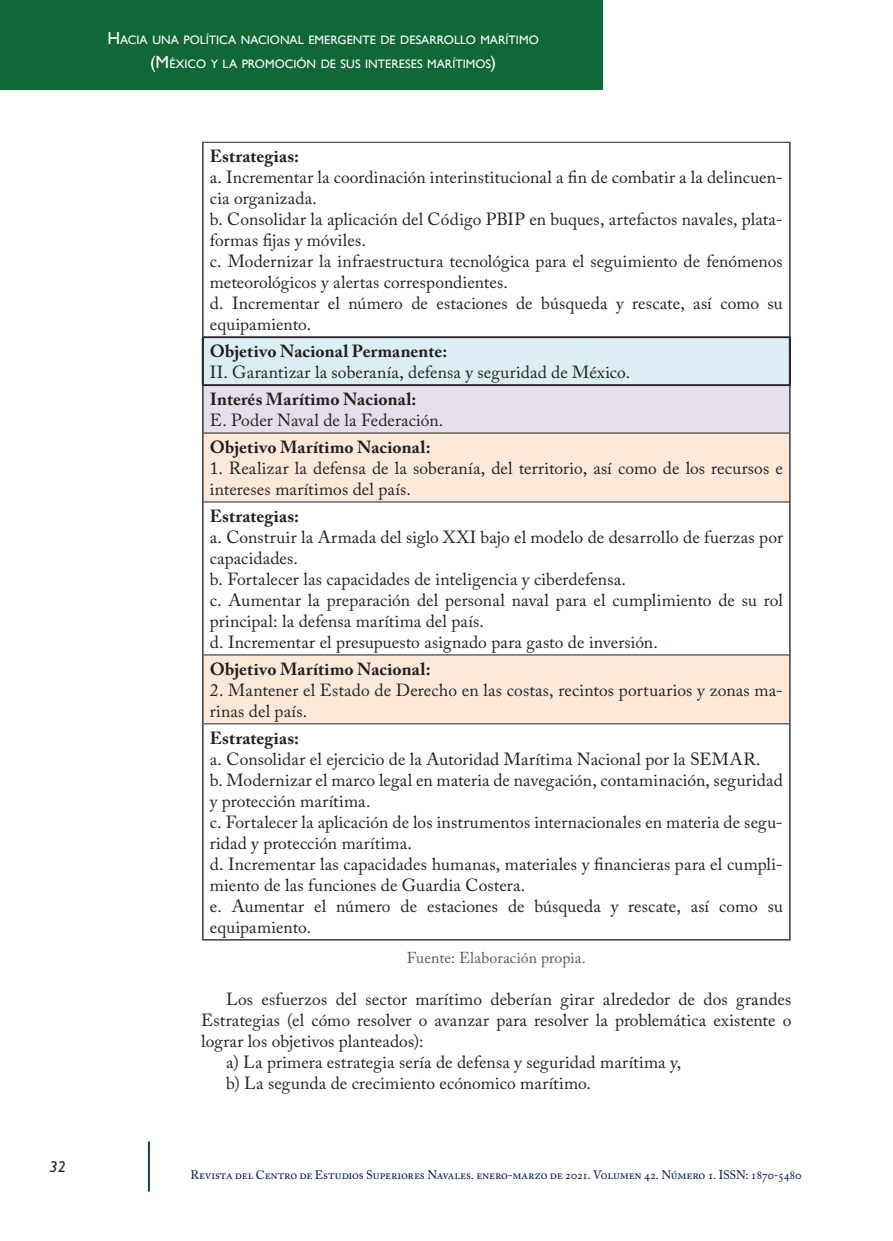
<style>
.page{position:relative;width:893px;height:1241px;background:#fff}
.page>*{position:absolute;margin:0;border:0;box-sizing:border-box;transform-origin:0 0}
.imagen{font:17.5px/21px "Adobe Caslon Pro";letter-spacing:.005em;color:#231f20}
._05_Normal{font:17.5px/21px "Adobe Caslon Pro";letter-spacing:.005em;color:#231f20;text-align:justify}
.imagen-2{font:700 17.5px "Adobe Caslon Pro";letter-spacing:.01em;color:#231f20}
._11_Pie_de_foto{font:15.75px "Adobe Caslon Pro";letter-spacing:.005em;color:#57585a}
.t1{font:italic 500 15.75px "Gill Sans";color:#231f20}
.t2{font:12.25px/24.5px "Gill Sans";color:#fff;text-align:center}
.t3{font:12.25px "Adobe Caslon Pro";letter-spacing:-.015em;color:#030e4f}
.s1{font-family:"Aller";font-weight:400;font-style:normal;color:#fff}
.s2{font-size:17.5px}
</style>
<div class="page">
<hr style="left:148px;top:1141px;width:2px;height:50px;background:#183463">
<div style="left:0;top:0;width:603px;height:89px;background:#106836"></div>
<div style="left:203px;top:337px;width:587px;height:48px;background:#daeef3"></div>
<div style="left:203px;top:385px;width:587px;height:48px;background:#e5dfec"></div>
<svg style="left:204px;top:433px;width:585px;height:290px"></svg>
<hr style="left:202px;top:143px;width:2px;height:194px;background:#231f20">
<hr style="left:789px;top:143px;width:1px;height:194px;background:#231f20">
<hr style="left:202px;top:142px;width:588px;height:1px;background:#231f20">
<hr style="left:202px;top:337px;width:1px;height:47px;background:#231f20">
<hr style="left:203px;top:337px;width:1px;height:47px;background:#231f20">
<hr style="left:789px;top:337px;width:1px;height:47px;background:#231f20">
<hr style="left:790px;top:337px;width:1px;height:47px;background:#231f20">
<hr style="left:202px;top:336px;width:588px;height:1px;background:#231f20">
<hr style="left:202px;top:337px;width:588px;height:1px;background:#231f20">
<hr style="left:202px;top:384px;width:588px;height:1px;background:#231f20">
<hr style="left:202px;top:385px;width:588px;height:1px;background:#231f20">
<hr style="left:204px;top:432px;width:585px;height:1px;background:#231f20">
<hr style="left:204px;top:501px;width:585px;height:1px;background:#231f20">
<hr style="left:204px;top:654px;width:585px;height:1px;background:#231f20">
<hr style="left:204px;top:723px;width:585px;height:1px;background:#231f20">
<hr style="left:202px;top:939px;width:588px;height:1px;background:#231f20">
<hr style="left:202px;top:385px;width:2px;height:48px;background:#231f20">
<hr style="left:202px;top:433px;width:2px;height:69px;background:#231f20">
<hr style="left:202px;top:502px;width:2px;height:152px;background:#231f20">
<hr style="left:202px;top:654px;width:2px;height:69px;background:#231f20">
<hr style="left:202px;top:723px;width:2px;height:216px;background:#231f20">
<hr style="left:789px;top:385px;width:1px;height:48px;background:#231f20">
<hr style="left:789px;top:433px;width:1px;height:69px;background:#231f20">
<hr style="left:789px;top:502px;width:1px;height:152px;background:#231f20">
<hr style="left:789px;top:654px;width:1px;height:69px;background:#231f20">
<hr style="left:789px;top:723px;width:1px;height:216px;background:#231f20">
<p class="t1" style="left:50px;top:1157px;width:29px">32<span class="s1">32</span></p>
<p class="t2" style="left:107px;top:27px;width:433px"><span class="s2">H</span>ACIA UNA POLÍTICA NACIONAL EMERGENTE DE DESARROLLO MARÍTIMO <span class="s2">(M</span> ÉXICO Y LA PROMOCIÓN DE SUS INTERESES MARÍTIMOS<span class="s2">)</span></p>
<p class="imagen-2" style="left:210px;top:146px;width:91px">Estrategias:</p>
<p class="imagen" style="left:210px;top:167px;width:574px">a. Incrementar la coordinación interinstitucional a fin de combatir a la delincuen&shy;cia organizada.</p>
<p class="imagen" style="left:210px;top:209px;width:574px">b. Consolidar la aplicación del Código PBIP en buques, artefactos navales, plata&shy;formas fijas y móviles.</p>
<p class="imagen" style="left:210px;top:251px;width:574px">c. Modernizar la infraestructura tecnológica para el seguimiento de fenómenos meteorológicos y alertas correspondientes.</p>
<p class="imagen" style="left:210px;top:293px;width:574px">d. Incrementar el número de estaciones de búsqueda y rescate, así como su equipamiento.</p>
<p class="imagen-2" style="left:210px;top:341px;width:239px">Objetivo Nacional Permanente:</p>
<p class="imagen" style="left:210px;top:361px;width:422px">II. Garantizar la soberanía, defensa y seguridad de México.</p>
<p class="imagen-2" style="left:210px;top:388px;width:208px">Interés Marítimo Nacional:</p>
<p class="imagen" style="left:210px;top:409px;width:235px">E. Poder Naval de la Federación.</p>
<p class="imagen-2" style="left:210px;top:436px;width:222px">Objetivo Marítimo Nacional:</p>
<p class="imagen" style="left:210px;top:457px;width:574px">1. Realizar la defensa de la soberanía, del territorio, así como de los recursos e intereses marítimos del país.</p>
<p class="imagen-2" style="left:210px;top:505px;width:91px">Estrategias:</p>
<p class="imagen" style="left:210px;top:526px;width:575px">a. Construir la Armada del siglo XXI bajo el modelo de desarrollo de fuerzas por capacidades.</p>
<p class="imagen" style="left:210px;top:568px;width:417px">b. Fortalecer las capacidades de inteligencia y ciberdefensa.</p>
<p class="imagen" style="left:210px;top:589px;width:574px">c. Aumentar la preparación del personal naval para el cumplimiento de su rol principal: la defensa marítima del país.</p>
<p class="imagen" style="left:210px;top:631px;width:449px">d. Incrementar el presupuesto asignado para gasto de inversión.</p>
<p class="imagen-2" style="left:210px;top:658px;width:222px">Objetivo Marítimo Nacional:</p>
<p class="imagen" style="left:210px;top:679px;width:574px">2. Mantener el Estado de Derecho en las costas, recintos portuarios y zonas ma&shy;rinas del país.</p>
<p class="imagen-2" style="left:210px;top:727px;width:91px">Estrategias:</p>
<p class="imagen" style="left:210px;top:748px;width:552px">a. Consolidar el ejercicio de la Autoridad Marítima Nacional por la SEMAR.</p>
<p class="imagen" style="left:210px;top:769px;width:575px">b. Modernizar el marco legal en materia de navegación, contaminación, seguridad y protección marítima.</p>
<p class="imagen" style="left:210px;top:811px;width:574px">c. Fortalecer la aplicación de los instrumentos internacionales en materia de segu&shy;ridad y protección marítima.</p>
<p class="imagen" style="left:210px;top:853px;width:574px">d. Incrementar las capacidades humanas, materiales y financieras para el cumpli&shy;miento de las funciones de Guardia Costera.</p>
<p class="imagen" style="left:210px;top:895px;width:575px">e. Aumentar el número de estaciones de búsqueda y rescate, así como su equipamiento.</p>
<p class="_11_Pie_de_foto" style="left:407px;top:948px;width:181px">Fuente: Elaboración propia.</p>
<p class="_05_Normal" style="left:201px;top:988px;width:592px;text-indent:25px">Los esfuerzos del sector marítimo deberían girar alrededor de dos grandes Estrategias (el cómo resolver o avanzar para resolver la problemática existente o lograr los objetivos planteados):</p>
<p class="_05_Normal" style="left:226px;top:1051px;width:457px">a) La primera estrategia sería de defensa y seguridad marítima y,</p>
<p class="_05_Normal" style="left:226px;top:1072px;width:366px">b) La segunda de crecimiento ecónomico marítimo.</p>
<p class="t3" style="left:191px;top:1167px;width:613px">Revista del Centro de Estudios Superiores Navales. enero-marzo de 2021. Volumen 42. Número 1. ISSN: 1870-5480</p>
</div>
